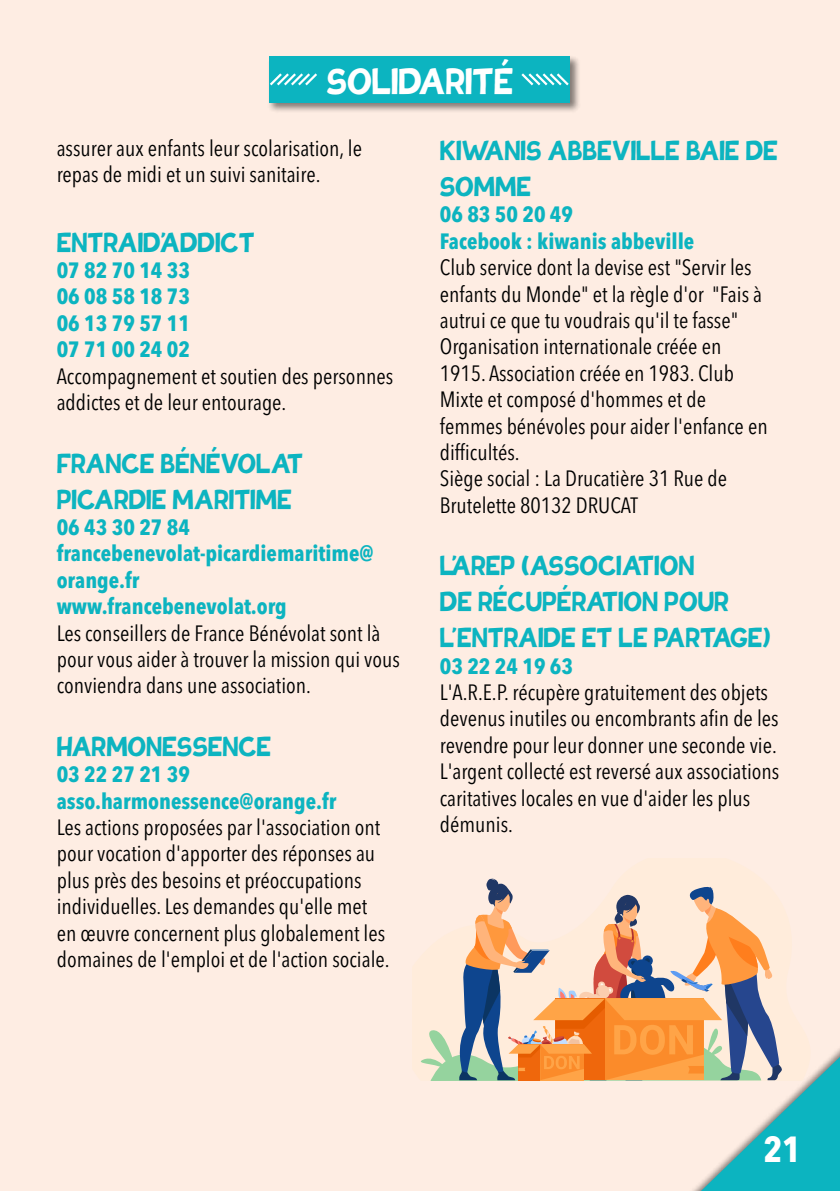
<style>
.page{position:relative;width:840px;height:1191px;background:#fff}
.page>*{position:absolute;margin:0;border:0;box-sizing:border-box;transform-origin:0 0}
.t1{font:700 48px "Tovari Sans";color:#fff;scale:.9 1}
.t2{font:700 36px/36px "Tovari Sans";color:#0cb4c0;scale:.9 1}
.t3{font:700 condensed 36px "Avenir Next LT Pro";color:#fff}
.t4{font:condensed 22px/26.4px "Avenir Next LT Pro";color:#000}
.t5{font:700 condensed 22px/26.4px "Avenir Next LT Pro";color:#0cb4c0}
</style>
<div class="page">
<div style="left:267px;top:55px;width:313px;height:58px;background:#000;opacity:.48"></div>
<div style="left:269px;top:57px;width:301px;height:46px;background:#0cb4c0"></div>
<svg style="left:267px;top:71px;width:50px;height:17px"></svg>
<svg style="left:521px;top:73px;width:48px;height:13px"></svg>
<div style="left:412px;top:858px;width:409px;height:20px;background:#feede3"></div>
<svg style="left:412px;top:878px;width:427px;height:313px;background:#d9cbb9"></svg>
<h1 class="t1" style="left:326px;top:32px;width:209px">SOLIDARITÉ</h1>
<p class="t4" style="left:57px;top:135px;width:306px">assurer aux enfants leur scolarisation, le repas de midi et un suivi sanitaire.</p>
<h2 class="t2" style="left:57px;top:215px;width:221px">ENTRAID'ADDICT</h2>
<p class="t5" style="left:57px;top:257px;width:135px;text-align:justify">07 82 70 14 33<br>06 08 58 18 73<br>06 13 79 57 11<br>07 71 00 24 02</p>
<p class="t4" style="left:57px;top:363px;width:338px">Accompagnement et soutien des personnes addictes et de leur entourage.</p>
<h2 class="t2" style="left:57px;top:436px;width:275px">FRANCE BÉNÉVOLAT<br>PICARDIE MARITIME</h2>
<p class="t5" style="left:57px;top:514px;width:318px">06 43 30 27 84 francebenevolat-picardiemaritime@ orange.fr www.francebenevolat.org</p>
<p class="t4" style="left:57px;top:619px;width:344px">Les conseillers de France Bénévolat sont là pour vous aider à trouver la mission qui vous conviendra dans une association.</p>
<h2 class="t2" style="left:57px;top:719px;width:240px">HARMONESSENCE</h2>
<p class="t5" style="left:57px;top:761px;width:281px">03 22 27 21 39 asso.harmonessence@orange.fr</p>
<p class="t4" style="left:57px;top:814px;width:334px">Les actions proposées par l'association ont pour vocation d'apporter des réponses au plus près des besoins et préoccupations individuelles. Les demandes qu'elle met en œuvre concernent plus globalement les domaines de l'emploi et de l'action sociale.</p>
<h2 class="t2" style="left:439px;top:123px;width:377px">KIWANIS ABBEVILLE BAIE DE<br>SOMME</h2>
<p class="t5" style="left:439px;top:201px;width:256px">06 83 50 20 49<br>Facebook : kiwanis abbeville</p>
<p class="t4" style="left:439px;top:254px;width:329px">Club service dont la devise est "Servir les enfants du Monde" et la règle d'or "Fais à autrui ce que tu voudrais qu'il te fasse" Organisation internationale créée en 1915. Association créée en 1983. Club Mixte et composé d'hommes et de femmes bénévoles pour aider l'enfance en difficultés.<br>Siège social : La Drucatière 31 Rue de Brutelette 80132 DRUCAT</p>
<h2 class="t2" style="left:439px;top:539px;width:369px">L'AREP (ASSOCIATION<br>DE RÉCUPÉRATION POUR<br>L'ENTRAIDE ET LE PARTAGE)</h2>
<p class="t5" style="left:439px;top:652px;width:135px">03 22 24 19 63</p>
<p class="t4" style="left:439px;top:679px;width:341px">L'A.R.E.P. récupère gratuitement des objets devenus inutiles ou encombrants afin de les revendre pour leur donner une seconde vie.<br>L'argent collecté est reversé aux associations caritatives locales en vue d'aider les plus démunis.</p>
<h2 class="t3" style="left:763px;top:1126px;width:39px">21</h2>
</div>
